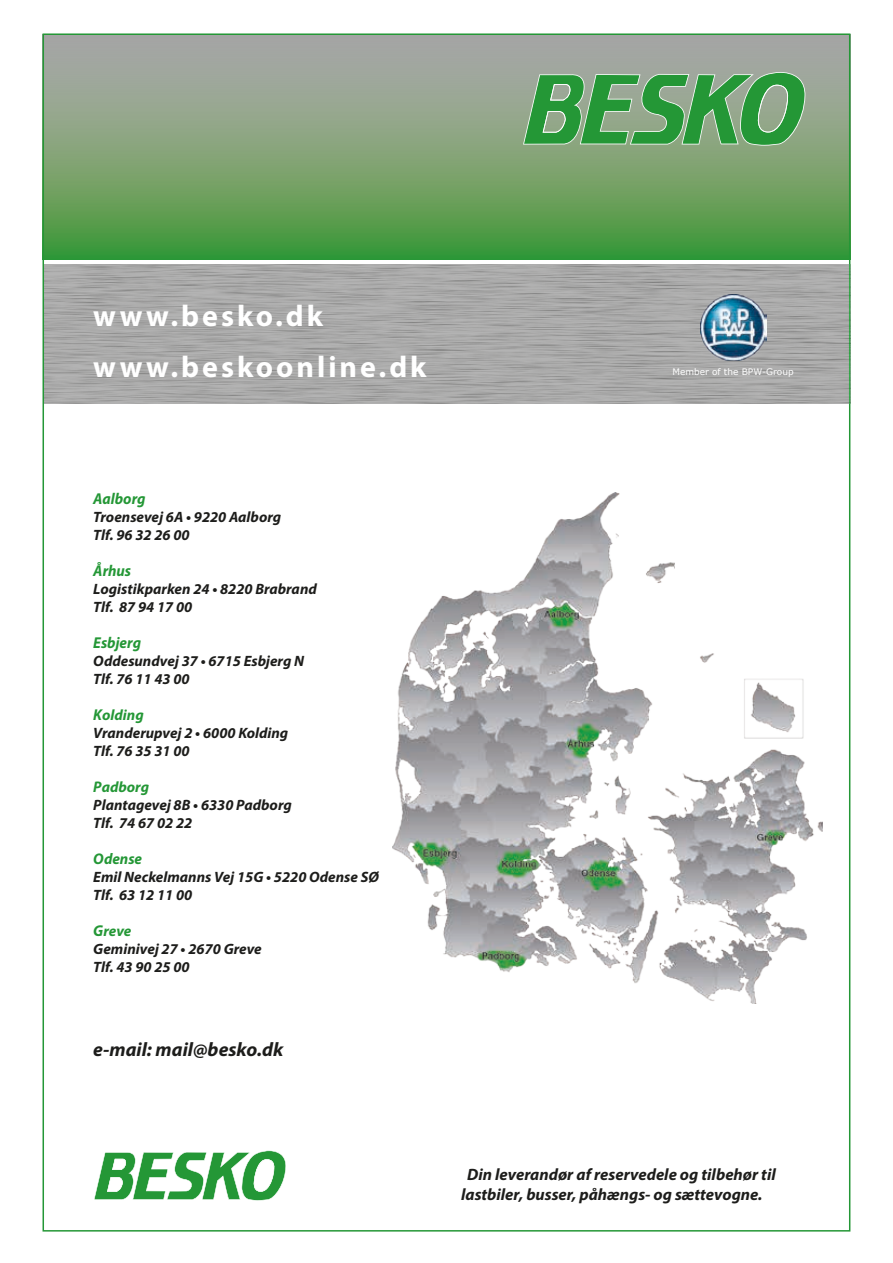
<style>
.page{position:relative;width:893px;height:1263px;background:#fff}
.page>*{position:absolute;margin:0;border:0;box-sizing:border-box;transform-origin:0 0}
.t1{font:700 30px/51px "Myriad Pro";letter-spacing:.1em;color:#fff}
.t2{font:italic 700 19.5px "Myriad Pro";color:#1d1d1b}
.t3{font:italic 700 16.5px/19.8px "Myriad Pro";color:#1d1d1b}
.t4{font:italic 700 15.75px "Myriad Pro";color:#249736;scale:.95 1}
.t5{font:italic 700 15.45px "Myriad Pro";color:#249736}
.t6{font:italic 700 15px/18px "Myriad Pro";color:#1d1d1b}
.t7{font:9px "Verdana";color:#fff}
.s1{font-size:15.75px;color:#249736}
.s2{color:#249736}
.s3{font-size:15.45px;color:#249736}
</style>
<div class="page">
<svg style="left:46px;top:36px;width:801px;height:223px;background:#7ca273"></svg>
<svg style="left:523px;top:70px;width:283px;height:76px;background:#62a468"></svg>
<img style="left:392px;top:493px;width:431px;height:510px">
<svg style="left:94px;top:1150px;width:192px;height:51px"></svg>
<img style="left:44px;top:264px;width:807px;height:140px">
<h1 class="t1" style="left:93px;top:289px;width:335px">www.besko.dk www.beskoonline.dk</h1>
<p class="t7" style="left:672px;top:365px;width:123px">Member of the BPW-Group</p>
<p class="t4" style="left:93px;top:488px;width:56px">Aalborg</p>
<p class="t6" style="left:93px;top:507px;width:190px">Troensevej 6A • 9220 Aalborg<br>Tlf. 96 32 26 00</p>
<p class="t4" style="left:93px;top:560px;width:41px">Århus</p>
<p class="t6" style="left:93px;top:579px;width:225px">Logistikparken 24 • 8220 Brabrand<br>Tlf. 87 94 17 00</p>
<p class="t4" style="left:93px;top:632px;width:52px">Esbjerg</p>
<p class="t6" style="left:93px;top:651px;width:212px">Oddesundvej 37 • 6715 Esbjerg N<br>Tlf. 76 11 43 00</p>
<p class="t6" style="left:93px;top:705px;width:196px"><span class="s1">K</span><span class="s2">olding<br></span>Vranderupvej 2 • 6000 Kolding<br>Tlf. 76 35 31 00</p>
<p class="t6" style="left:93px;top:777px;width:200px"><span class="s3">P</span><span class="s2">adborg<br></span>Plantagevej 8B • 6330 Padborg<br>Tlf. 74 67 02 22</p>
<p class="t5" style="left:93px;top:849px;width:50px">Odense</p>
<p class="t6" style="left:93px;top:867px;width:287px">Emil Neckelmanns Vej 15G • 5220 Odense SØ<br>Tlf. 63 12 11 00</p>
<p class="t6" style="left:93px;top:921px;width:170px"><span class="s1">G</span><span class="s2">reve<br></span>Geminivej 27 • 2670 Greve<br>Tlf. 43 90 25 00</p>
<h2 class="t2" style="left:93px;top:1036px;width:192px">e-mail: mail@besko.dk</h2>
<p class="t3" style="left:461px;top:1164px;width:316px;text-indent:6px">Din leverandør af reservedele og tilbehør til lastbiler, busser, påhængs- og sættevogne.</p>
</div>
